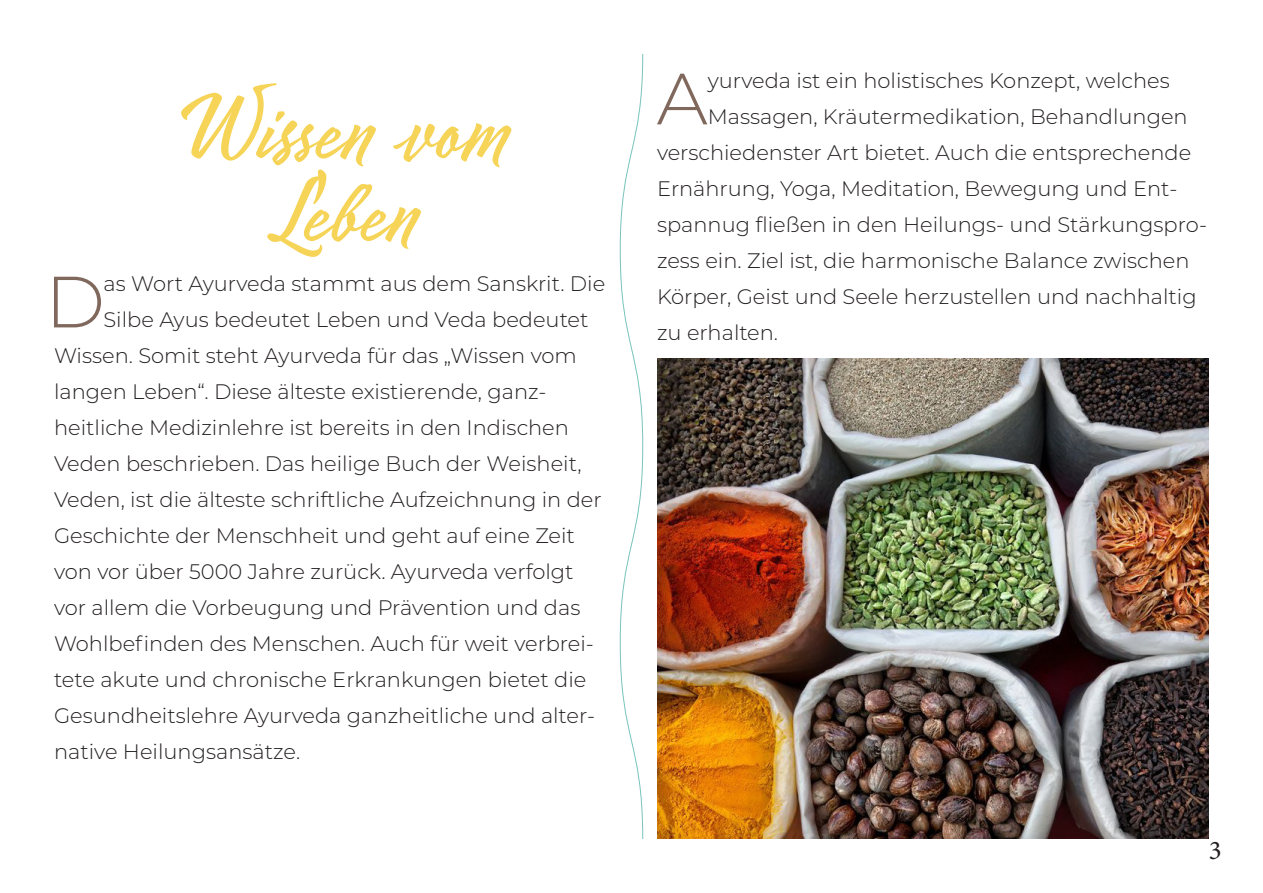
<style>
.page{position:relative;width:1263px;height:893px;background:#fff}
.page>*{position:absolute;margin:0;border:0;box-sizing:border-box;transform-origin:0 0}
.t1{font:90px "Mojito";letter-spacing:-.03em;color:#f6d458}
.t2{font:300 72.45px "Montserrat";color:#80685d}
.t3{font:27px "Minion Pro";color:#231f20}
.t4{font:300 21px "Montserrat";color:#231f20}
</style>
<div class="page">
<svg style="left:619px;top:54px;width:24px;height:785px"></svg>
<img style="left:657px;top:359px;width:552px;height:480px">
<p class="t1" style="left:169px;top:63px;width:344px">Wissen vom</p>
<p class="t1" style="left:262px;top:146px;width:157px">Leben</p>
<p class="t4" style="left:103px;top:270px;width:503px">as Wort Ayurveda stammt aus dem Sanskrit. Die</p>
<p class="t4" style="left:103px;top:306px;width:487px">Silbe Ayus bedeutet Leben und Veda bedeutet</p>
<p class="t4" style="left:54px;top:342px;width:524px">Wissen. Somit steht Ayurveda für das „Wissen vom</p>
<p class="t4" style="left:54px;top:378px;width:494px">langen Leben“. Diese älteste existierende, ganz-</p>
<p class="t4" style="left:54px;top:414px;width:516px">heitliche Medizinlehre ist bereits in den Indischen</p>
<p class="t4" style="left:54px;top:450px;width:529px">Veden beschrieben. Das heilige Buch der Weisheit,</p>
<p class="t4" style="left:54px;top:486px;width:549px">Veden, ist die älteste schriftliche Aufzeichnung in der</p>
<p class="t4" style="left:54px;top:522px;width:522px">Geschichte der Menschheit und geht auf eine Zeit</p>
<p class="t4" style="left:54px;top:558px;width:521px">von vor über 5000 Jahre zurück. Ayurveda verfolgt</p>
<p class="t4" style="left:54px;top:594px;width:528px">vor allem die Vorbeugung und Prävention und das</p>
<p class="t4" style="left:54px;top:630px;width:541px">Wohlbefinden des Menschen. Auch für weit verbrei-</p>
<p class="t4" style="left:54px;top:666px;width:534px">tete akute und chronische Erkrankungen bietet die</p>
<p class="t4" style="left:54px;top:702px;width:543px">Gesundheitslehre Ayurveda ganzheitliche und alter-</p>
<p class="t4" style="left:54px;top:738px;width:248px">native Heilungsansätze.</p>
<p class="t2" style="left:45px;top:252px;width:61px">D</p>
<p class="t2" style="left:657px;top:49px;width:53px">A</p>
<p class="t4" style="left:708px;top:67px;width:463px">yurveda ist ein holistisches Konzept, welches</p>
<p class="t4" style="left:708px;top:103px;width:481px">Massagen, Kräutermedikation, Behandlungen</p>
<p class="t4" style="left:657px;top:139px;width:536px">verschiedenster Art bietet. Auch die entsprechende</p>
<p class="t4" style="left:657px;top:175px;width:522px">Ernährung, Yoga, Meditation, Bewegung und Ent-</p>
<p class="t4" style="left:657px;top:211px;width:551px">spannug fließen in den Heilungs- und Stärkungspro-</p>
<p class="t4" style="left:657px;top:247px;width:534px">zess ein. Ziel ist, die harmonische Balance zwischen</p>
<p class="t4" style="left:657px;top:283px;width:541px">Körper, Geist und Seele herzustellen und nachhaltig</p>
<p class="t4" style="left:657px;top:319px;width:123px">zu erhalten.</p>
<p class="t3" style="left:1209px;top:832px;width:14px">3</p>
</div>
